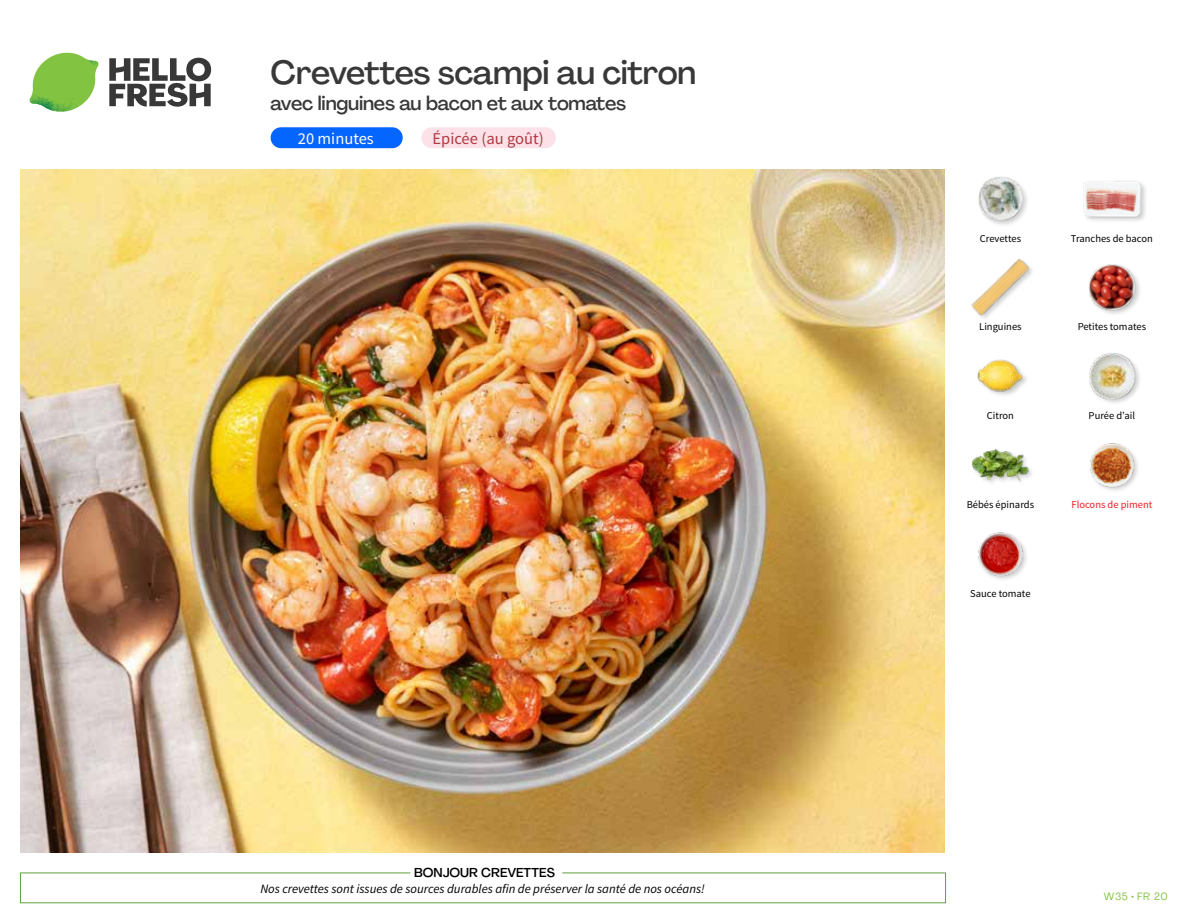
<style>
.page{position:relative;width:1188px;height:918px;background:#fff}
.page>*{position:absolute;margin:0;border:0;box-sizing:border-box;transform-origin:0 0}
.t1{font:500 33px "Agrandir";letter-spacing:-.015em;color:#383839}
.t2{font:500 19.5px "Agrandir";letter-spacing:-.01em;color:#383839}
.t3{font:16.5px "Source Sans Pro";color:#b33841}
.t4{font:16.5px "Source Sans Pro";color:#fff}
.t5{font:italic 12.75px "Source Sans Pro";color:#000}
.t6{font:500 12.75px "Agrandir";color:#000}
.t7{font:10.5px "Source Sans Pro";color:#000}
.t8{font:10.5px "Source Sans Pro";color:#ed1d24}
.t9{font:10.5px "Agrandir";letter-spacing:.05em;color:#82c341}
</style>
<div class="page">
<div style="left:271px;top:127px;width:132px;height:21px;background:#0565ff;border-radius:10px"></div>
<div style="left:421px;top:127px;width:135px;height:21px;background:#fce1e9;border-radius:10px"></div>
<svg style="left:109px;top:57px;width:102px;height:50px"></svg>
<svg style="left:34px;top:53px;width:62px;height:40px"></svg>
<img style="left:67px;top:53px;width:32px;height:26px">
<img style="left:33px;top:75px;width:59px;height:11px">
<img style="left:29px;top:79px;width:61px;height:33px">
<img style="left:65px;top:86px;width:27px;height:25px">
<div style="left:20px;top:873px;width:926px;height:30px;border:1px solid #609f43"></div>
<div style="left:410px;top:865px;width:152px;height:15px;background:#fff"></div>
<img style="left:21px;top:170px;width:924px;height:682px">
<img style="left:978px;top:532px;width:49px;height:48px">
<img style="left:1090px;top:443px;width:48px;height:48px">
<div style="left:971px;top:448px;width:64px;height:40px;background:#000;opacity:.2"></div>
<img style="left:972px;top:448px;width:57px;height:40px">
<div style="left:1088px;top:352px;width:55px;height:54px;background:#000;opacity:.2"></div>
<img style="left:1088px;top:353px;width:47px;height:47px">
<div style="left:977px;top:359px;width:52px;height:39px;background:#000;opacity:.2"></div>
<img style="left:977px;top:359px;width:47px;height:39px">
<div style="left:1087px;top:263px;width:56px;height:54px;background:#000;opacity:.2"></div>
<img style="left:1088px;top:264px;width:47px;height:47px">
<img style="left:972px;top:259px;width:57px;height:57px">
<div style="left:1083px;top:179px;width:65px;height:44px;background:#000;opacity:.2"></div>
<img style="left:1083px;top:179px;width:58px;height:44px">
<div style="left:978px;top:176px;width:51px;height:51px;background:#000;opacity:.2"></div>
<img style="left:978px;top:176px;width:44px;height:44px">
<h1 class="t1" style="left:271px;top:52px;width:427px">Crevettes scampi au citron</h1>
<h2 class="t2" style="left:271px;top:91px;width:357px">avec linguines au bacon et aux tomates</h2>
<h3 class="t4" style="left:298px;top:128px;width:77px">20 minutes</h3>
<h3 class="t3" style="left:433px;top:128px;width:113px">Épicée (au goût)</h3>
<p class="t6" style="left:414px;top:864px;width:142px">BONJOUR CREVETTES</p>
<p class="t5" style="left:260px;top:881px;width:446px">Nos crevettes sont issues de sources durables afin de préserver la santé de nos océans!</p>
<p class="t7" style="left:980px;top:232px;width:43px">Crevettes</p>
<p class="t7" style="left:1071px;top:232px;width:84px">Tranches de bacon</p>
<p class="t7" style="left:979px;top:320px;width:44px">Linguines</p>
<p class="t7" style="left:1078px;top:320px;width:70px">Petites tomates</p>
<p class="t7" style="left:987px;top:409px;width:29px">Citron</p>
<p class="t7" style="left:1089px;top:409px;width:48px">Purée d’ail</p>
<p class="t7" style="left:967px;top:498px;width:69px">Bébés épinards</p>
<p class="t8" style="left:1072px;top:498px;width:82px">Flocons de piment</p>
<p class="t7" style="left:970px;top:587px;width:62px">Sauce tomate</p>
<p class="t9" style="left:1104px;top:890px;width:65px">W35 • FR 20</p>
</div>
